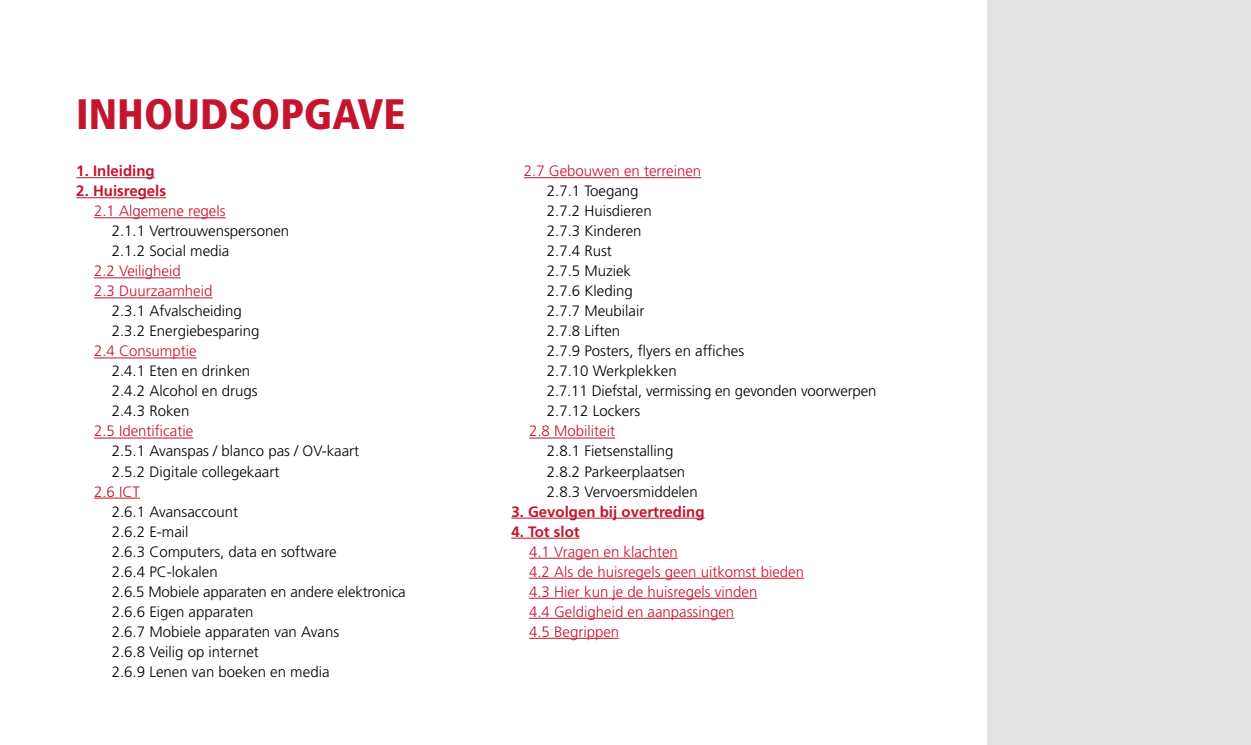
<style>
.page{position:relative;width:1251px;height:745px;background:#fff}
.page>*{position:absolute;margin:0;border:0;box-sizing:border-box;transform-origin:0 0}
.t1{font:900 condensed 42.5px "Frutiger LT Std";color:#c4142e}
.t2{font:300 15px/20px "Frutiger LT Std";color:#000}
.t3{font:300 15px/20px "Frutiger LT Std";color:#c4142e}
.t4{font:700 15px "Frutiger LT Std";color:#c4142e}
</style>
<div class="page">
<hr style="left:76px;top:177px;width:79px;height:1px;background:#c4142e">
<hr style="left:76px;top:197px;width:90px;height:1px;background:#c4142e">
<hr style="left:94px;top:217px;width:131px;height:1px;background:#c4142e">
<hr style="left:94px;top:277px;width:87px;height:1px;background:#c4142e">
<hr style="left:94px;top:297px;width:118px;height:1px;background:#c4142e">
<hr style="left:94px;top:357px;width:103px;height:1px;background:#c4142e">
<hr style="left:94px;top:437px;width:99px;height:1px;background:#c4142e">
<hr style="left:94px;top:497px;width:46px;height:1px;background:#c4142e">
<hr style="left:524px;top:177px;width:177px;height:1px;background:#c4142e">
<hr style="left:529px;top:437px;width:86px;height:1px;background:#c4142e">
<hr style="left:511px;top:517px;width:193px;height:1px;background:#c4142e">
<hr style="left:511px;top:537px;width:68px;height:1px;background:#c4142e">
<hr style="left:529px;top:557px;width:148px;height:1px;background:#c4142e">
<hr style="left:529px;top:577px;width:275px;height:1px;background:#c4142e">
<hr style="left:529px;top:597px;width:228px;height:1px;background:#c4142e">
<hr style="left:529px;top:617px;width:205px;height:1px;background:#c4142e">
<hr style="left:529px;top:637px;width:90px;height:1px;background:#c4142e">
<div style="left:986px;top:0;width:264px;height:744px;background:#e3e3e3"></div>
<h1 class="t1" style="left:76px;top:88px;width:331px">INHOUDSOPGAVE</h1>
<p class="t4" style="left:76px;top:162px;width:80px">1. Inleiding</p>
<p class="t4" style="left:76px;top:182px;width:91px">2. Huisregels</p>
<p class="t3" style="left:94px;top:201px;width:133px">2.1 Algemene regels</p>
<p class="t2" style="left:112px;top:221px;width:179px">2.1.1 Vertrouwenspersonen<br>2.1.2 Social media</p>
<p class="t3" style="left:94px;top:261px;width:120px">2.2 Veiligheid<br>2.3 Duurzaamheid</p>
<p class="t2" style="left:112px;top:301px;width:149px">2.3.1 Afvalscheiding<br>2.3.2 Energiebesparing</p>
<p class="t3" style="left:94px;top:341px;width:104px">2.4 Consumptie</p>
<p class="t2" style="left:112px;top:361px;width:147px">2.4.1 Eten en drinken<br>2.4.2 Alcohol en drugs<br>2.4.3 Roken</p>
<p class="t3" style="left:94px;top:421px;width:101px">2.5 Identificatie</p>
<p class="t2" style="left:112px;top:441px;width:249px">2.5.1 Avanspas / blanco pas / OV-kaart<br>2.5.2 Digitale collegekaart</p>
<p class="t3" style="left:94px;top:481px;width:47px">2.6 ICT</p>
<p class="t2" style="left:112px;top:501px;width:295px">2.6.1 Avansaccount<br>2.6.2 E-mail<br>2.6.3 Computers, data en software<br>2.6.4 PC-lokalen<br>2.6.5 Mobiele apparaten en andere elektronica<br>2.6.6 Eigen apparaten<br>2.6.7 Mobiele apparaten van Avans<br>2.6.8 Veilig op internet<br>2.6.9 Lenen van boeken en media</p>
<p class="t3" style="left:524px;top:161px;width:179px">2.7 Gebouwen en terreinen</p>
<p class="t2" style="left:546px;top:181px;width:331px">2.7.1 Toegang<br>2.7.2 Huisdieren<br>2.7.3 Kinderen<br>2.7.4 Rust<br>2.7.5 Muziek<br>2.7.6 Kleding<br>2.7.7 Meubilair<br>2.7.8 Liften<br>2.7.9 Posters, flyers en affiches<br>2.7.10 Werkplekken<br>2.7.11 Diefstal, vermissing en gevonden voorwerpen<br>2.7.12 Lockers</p>
<p class="t3" style="left:529px;top:421px;width:87px">2.8 Mobiliteit</p>
<p class="t2" style="left:546px;top:441px;width:152px">2.8.1 Fietsenstalling<br>2.8.2 Parkeerplaatsen<br>2.8.3 Vervoersmiddelen</p>
<p class="t4" style="left:511px;top:502px;width:195px">3. Gevolgen bij overtreding</p>
<p class="t4" style="left:511px;top:522px;width:70px">4. Tot slot</p>
<p class="t3" style="left:529px;top:541px;width:276px">4.1 Vragen en klachten<br>4.2 Als de huisregels geen uitkomst bieden<br>4.3 Hier kun je de huisregels vinden<br>4.4 Geldigheid en aanpassingen<br>4.5 Begrippen</p>
</div>
